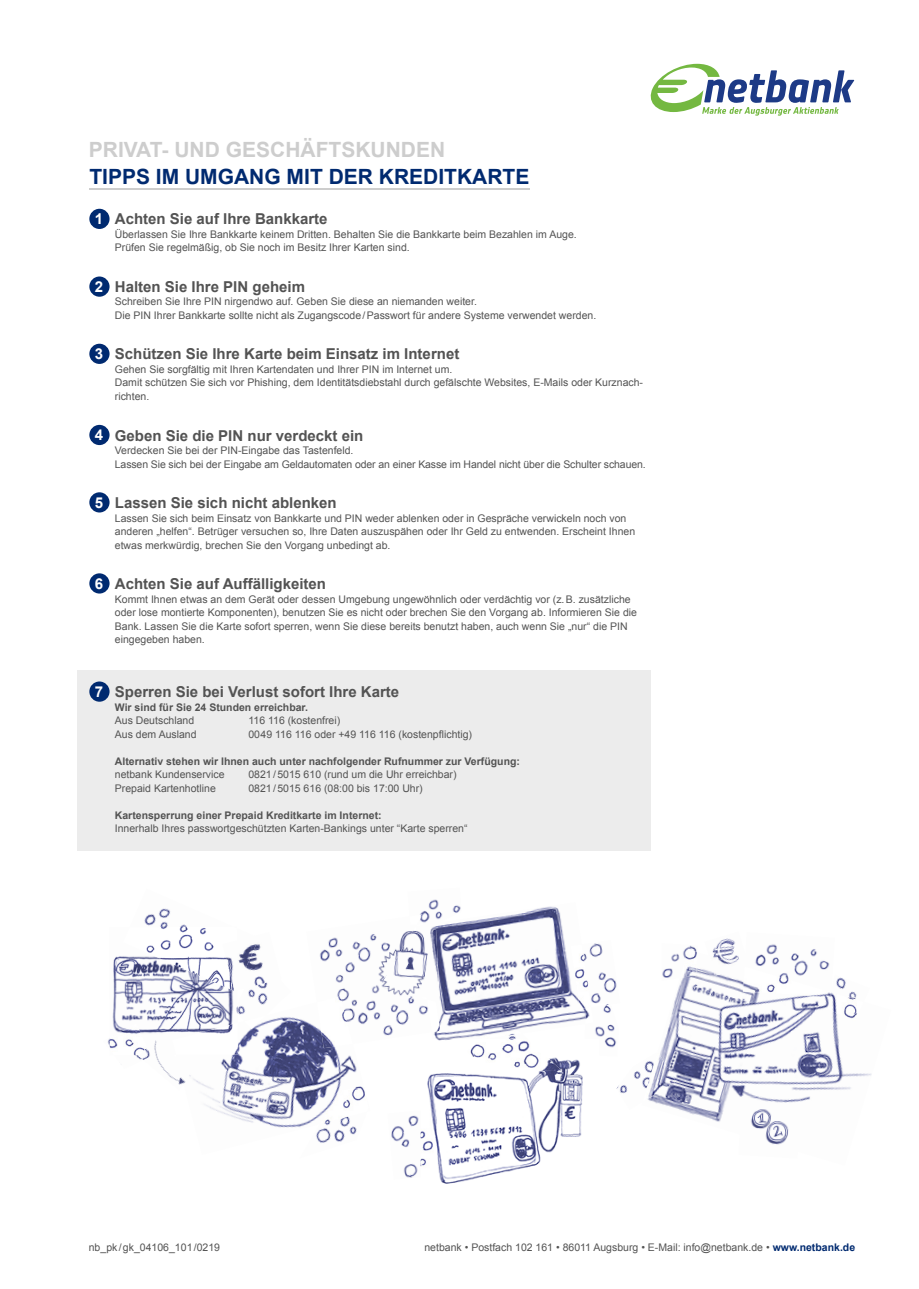
<style>
.page{position:relative;width:919px;height:1289px;background:#fff}
.page>*{position:absolute;margin:0;border:0;box-sizing:border-box;transform-origin:0 0}
.t1{font:700 21px "Arial";color:#002a70}
.t2{font:700 21px "Arial";color:#cdcdcd}
.t3{font:700 15px "Arial";color:#535353}
.t4{font:700 15px "Arial";color:#fff}
.t5{font:10.5px/13.5px "Arial";color:#535353}
.t6{font:700 10.5px "Arial";color:#535353}
.s1{font-weight:700;color:#002a70}
</style>
<div class="page">
<img style="left:432px;top:906px;width:152px;height:132px">
<img style="left:432px;top:929px;width:7px;height:68px">
<img style="left:581px;top:940px;width:36px;height:62px">
<img style="left:570px;top:944px;width:20px;height:64px">
<img style="left:319px;top:928px;width:113px;height:108px">
<img style="left:427px;top:999px;width:13px;height:33px">
<img style="left:369px;top:930px;width:50px;height:69px">
<img style="left:584px;top:1004px;width:33px;height:44px">
<img style="left:585px;top:1007px;width:8px;height:16px">
<img style="left:591px;top:1002px;width:19px;height:5px">
<svg style="left:586px;top:1002px;width:5px;height:6px"></svg>
<img style="left:420px;top:899px;width:41px;height:25px">
<img style="left:420px;top:914px;width:3px;height:10px">
<img style="left:657px;top:968px;width:215px;height:154px">
<img style="left:661px;top:945px;width:37px;height:35px">
<img style="left:679px;top:949px;width:18px;height:28px">
<img style="left:834px;top:974px;width:35px;height:27px">
<img style="left:827px;top:992px;width:36px;height:29px">
<img style="left:755px;top:944px;width:79px;height:48px">
<img style="left:743px;top:966px;width:88px;height:31px">
<svg style="left:830px;top:991px;width:2px;height:6px"></svg>
<img style="left:616px;top:1071px;width:41px;height:33px">
<img style="left:642px;top:1051px;width:34px;height:50px">
<img style="left:739px;top:1095px;width:62px;height:50px">
<img style="left:712px;top:938px;width:23px;height:17px">
<img style="left:708px;top:955px;width:36px;height:20px">
<img style="left:194px;top:1002px;width:169px;height:126px">
<img style="left:317px;top:996px;width:36px;height:52px">
<img style="left:107px;top:1039px;width:36px;height:21px">
<img style="left:144px;top:908px;width:42px;height:18px">
<img style="left:237px;top:990px;width:54px;height:31px">
<img style="left:244px;top:1015px;width:21px;height:13px">
<img style="left:299px;top:1084px;width:64px;height:59px">
<img style="left:319px;top:1084px;width:46px;height:40px">
<img style="left:250px;top:944px;width:15px;height:46px">
<img style="left:238px;top:944px;width:21px;height:23px">
<img style="left:245px;top:966px;width:23px;height:22px">
<img style="left:109px;top:956px;width:128px;height:99px">
<img style="left:172px;top:1022px;width:66px;height:32px">
<img style="left:110px;top:1023px;width:37px;height:32px">
<img style="left:123px;top:926px;width:114px;height:65px">
<svg style="left:234px;top:1004px;width:3px;height:10px"></svg>
<img style="left:222px;top:940px;width:15px;height:50px">
<img style="left:143px;top:1054px;width:41px;height:31px">
<img style="left:177px;top:1057px;width:17px;height:27px">
<img style="left:147px;top:1038px;width:27px;height:17px">
<svg style="left:139px;top:1046px;width:12px;height:13px"></svg>
<img style="left:427px;top:1059px;width:156px;height:125px">
<img style="left:436px;top:1038px;width:23px;height:3px">
<img style="left:584px;top:1038px;width:15px;height:10px">
<img style="left:391px;top:1115px;width:28px;height:63px">
<img style="left:420px;top:1109px;width:16px;height:67px">
<img style="left:521px;top:1033px;width:6px;height:5px">
<img style="left:481px;top:1030px;width:40px;height:8px">
<img style="left:467px;top:1038px;width:95px;height:33px">
<svg style="left:650px;top:64px;width:204px;height:52px"></svg>
<div style="left:77px;top:670px;width:573px;height:180px;background:#ececec"></div>
<hr style="left:89px;top:188px;width:440px;height:2px;background:#cdcdcd">
<div style="left:89px;top:209px;width:20px;height:20px;background:#002a70;border-radius:50%"></div>
<div style="left:89px;top:276px;width:20px;height:21px;background:#002a70;border-radius:50%"></div>
<div style="left:89px;top:344px;width:20px;height:20px;background:#002a70;border-radius:50%"></div>
<div style="left:89px;top:425px;width:20px;height:20px;background:#002a70;border-radius:50%"></div>
<div style="left:89px;top:492px;width:20px;height:20px;background:#002a70;border-radius:50%"></div>
<div style="left:89px;top:573px;width:20px;height:20px;background:#002a70;border-radius:50%"></div>
<div style="left:89px;top:681px;width:20px;height:20px;background:#002a70;border-radius:50%"></div>
<h1 class="t2" style="left:89px;top:136px;width:358px">PRIVAT- UND GESCHÄFTSKUNDEN</h1>
<h1 class="t1" style="left:89px;top:163px;width:441px">TIPPS IM UMGANG MIT DER KREDITKARTE</h1>
<h2 class="t4" style="left:95px;top:209px;width:10px">1</h2>
<h2 class="t3" style="left:115px;top:209px;width:214px">Achten Sie auf Ihre Bankkarte</h2>
<p class="t5" style="left:115px;top:227px;width:463px">Überlassen Sie Ihre Bankkarte keinem Dritten. Behalten Sie die Bankkarte beim Bezahlen im Auge.<br>Prüfen Sie regelmäßig, ob Sie noch im Besitz Ihrer Karten sind.</p>
<h2 class="t3" style="left:115px;top:277px;width:192px">Halten Sie Ihre PIN geheim</h2>
<p class="t5" style="left:115px;top:295px;width:483px">Schreiben Sie Ihre PIN nirgendwo auf. Geben Sie diese an niemanden weiter.<br>Die PIN Ihrer Bankkarte sollte nicht als Zugangscode / Passwort für andere Systeme verwendet werden.</p>
<h2 class="t3" style="left:115px;top:344px;width:346px">Schützen Sie Ihre Karte beim Einsatz im Internet</h2>
<p class="t5" style="left:115px;top:362px;width:529px">Gehen Sie sorgfältig mit Ihren Kartendaten und Ihrer PIN im Internet um.<br>Damit schützen Sie sich vor Phishing, dem Identitäts diebstahl durch gefälschte Websites, E-Mails oder Kurznach&shy;richten.</p>
<h2 class="t3" style="left:115px;top:425px;width:250px">Geben Sie die PIN nur verdeckt ein</h2>
<p class="t5" style="left:115px;top:443px;width:532px">Verdecken Sie bei der PIN-Eingabe das Tastenfeld.<br>Lassen Sie sich bei der Eingabe am Geldautomaten oder an einer Kasse im Handel nicht über die Schulter schauen.</p>
<h2 class="t3" style="left:115px;top:493px;width:223px">Lassen Sie sich nicht ablenken</h2>
<p class="t5" style="left:115px;top:511px;width:522px">Lassen Sie sich beim Einsatz von Bankkarte und PIN weder ablenken oder in Gespräche verwickeln noch von anderen „helfen“. Betrüger versuchen so, Ihre Daten auszuspähen oder Ihr Geld zu entwenden. Erscheint Ihnen etwas merkwürdig, brechen Sie den Vorgang unbedingt ab.</p>
<h2 class="t3" style="left:115px;top:574px;width:213px">Achten Sie auf Auffälligkeiten</h2>
<p class="t5" style="left:115px;top:592px;width:523px">Kommt Ihnen etwas an dem Gerät oder dessen Umgebung ungewöhnlich oder verdächtig vor (z. B. zusätzliche oder lose montierte Komponenten), benutzen Sie es nicht oder brechen Sie den Vorgang ab. Informieren Sie die Bank. Lassen Sie die Karte sofort sperren, wenn Sie diese bereits benutzt haben, auch wenn Sie „nur“ die PIN eingegeben haben.</p>
<h2 class="t4" style="left:95px;top:277px;width:10px">2</h2>
<h2 class="t4" style="left:95px;top:344px;width:10px">3</h2>
<h2 class="t4" style="left:95px;top:425px;width:10px">4</h2>
<h2 class="t4" style="left:95px;top:492px;width:10px">5</h2>
<h2 class="t4" style="left:95px;top:573px;width:10px">6</h2>
<h2 class="t4" style="left:95px;top:682px;width:10px">7</h2>
<h2 class="t3" style="left:115px;top:682px;width:286px">Sperren Sie bei Verlust sofort Ihre Karte</h2>
<p class="t6" style="left:115px;top:700px;width:195px">Wir sind für Sie 24 Stunden erreichbar.</p>
<p class="t5" style="left:115px;top:713px;width:81px">Aus Deutschland</p>
<p class="t5" style="left:248px;top:713px;width:93px">116 116 (kostenfrei)</p>
<p class="t5" style="left:115px;top:727px;width:83px">Aus dem Ausland</p>
<p class="t5" style="left:248px;top:727px;width:225px">0049 116 116 oder +49 116 116 (kostenpflichtig)</p>
<p class="t6" style="left:115px;top:754px;width:406px">Alternativ stehen wir Ihnen auch unter nachfolgender Rufnummer zur Verfügung:</p>
<p class="t5" style="left:115px;top:767px;width:111px">netbank Kundenservice</p>
<p class="t5" style="left:248px;top:767px;width:210px">0821 / 5015 610 (rund um die Uhr erreichbar)</p>
<p class="t5" style="left:115px;top:781px;width:102px">Prepaid Kartenhotline</p>
<p class="t5" style="left:248px;top:781px;width:176px">0821 / 5015 616 (08:00 bis 17:00 Uhr)</p>
<p class="t6" style="left:115px;top:808px;width:268px">Kartensperrung einer Prepaid Kreditkarte im Internet:</p>
<p class="t5" style="left:115px;top:821px;width:354px">Innerhalb Ihres passwortgeschützten Karten-Bankings unter “Karte sperren“</p>
<p class="t5" style="left:89px;top:1240px;width:133px">nb_pk / gk_04106_101 /0219</p>
<p class="t5" style="left:424px;top:1240px;width:432px">netbank • Postfach 102 161 • 86011 Augsburg • E-Mail: info@netbank.de • <span class="s1">www.netbank.de</span></p>
</div>
